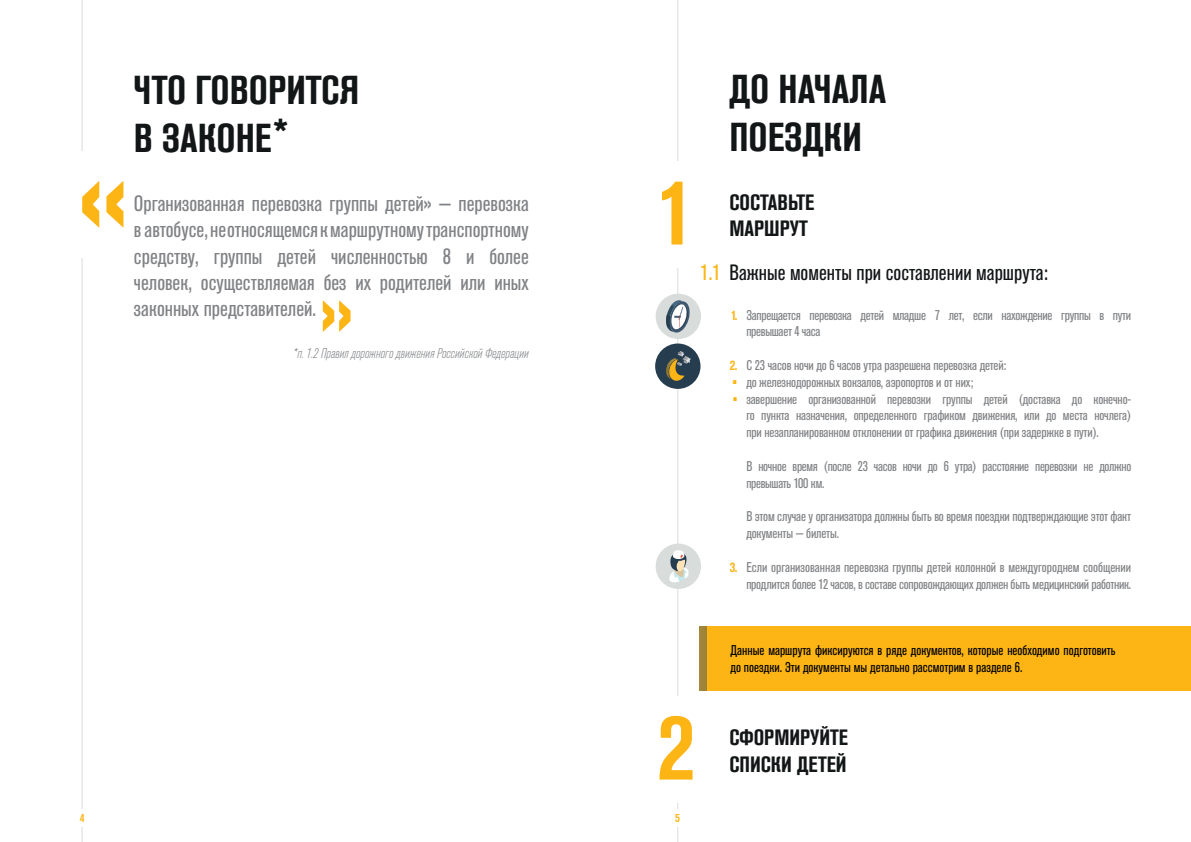
<style>
.page{position:relative;width:1191px;height:842px;background:#fff}
.page>*{position:absolute;margin:0;border:0;box-sizing:border-box;transform-origin:0 0}
.t1{font:700 condensed 94.5px "Akzidenz Grotesk Pro";color:#fcb515}
.t2{font:700 condensed 40px "Akzidenz Grotesk Pro";color:#131617}
.t3{font:condensed 22px/26.4px "Akzidenz Grotesk Pro";color:#808285;text-align:justify}
.t4{font:condensed 22px "Akzidenz Grotesk Pro";color:#131617}
.t5{font:700 condensed 22px "Akzidenz Grotesk Pro";color:#131617}
.t6{font:condensed 14px/16.8px "Akzidenz Grotesk Pro";letter-spacing:-.01em;color:#808285}
.t7{font:condensed 14px/16.8px "Akzidenz Grotesk Pro";color:#000}
.snoska{font:italic 300 condensed 14px "Akzidenz Grotesk Pro";color:#808285}
.t8{font:700 condensed 14px "Akzidenz Grotesk Pro";color:#fcb515}
.t9{font:700 condensed 12px "Akzidenz Grotesk Pro";color:#fcb515}
.s1{color:#fcb515}
</style>
<div class="page">
<hr style="left:82px;top:0;width:1px;height:842px;background:#d8dcdb">
<div style="left:69px;top:809px;width:27px;height:18px;background:#fff"></div>
<hr style="left:677px;top:0;width:1px;height:842px;background:#d8dcdb">
<div style="left:664px;top:809px;width:27px;height:18px;background:#fff"></div>
<div style="left:51px;top:151px;width:72px;height:106px;background:#fff"></div>
<svg style="left:82px;top:181px;width:41px;height:47px"></svg>
<svg style="left:323px;top:300px;width:27px;height:32px"></svg>
<div style="left:641px;top:162px;width:72px;height:106px;background:#fff"></div>
<div style="left:641px;top:697px;width:72px;height:106px;background:#fff"></div>
<div style="left:706px;top:626px;width:485px;height:65px;background:#fcb515"></div>
<div style="left:699px;top:626px;width:7px;height:65px;background:#a08539"></div>
<div style="left:655px;top:544px;width:46px;height:45px;background:#d8dcdb;border-radius:50%"></div>
<svg style="left:669px;top:550px;width:19px;height:33px"></svg>
<div style="left:655px;top:343px;width:45px;height:46px;background:#263d4f;border-radius:50%"></div>
<svg style="left:666px;top:351px;width:25px;height:30px"></svg>
<div style="left:655px;top:294px;width:46px;height:45px;background:#d8dcdb;border-radius:50%"></div>
<svg style="left:666px;top:300px;width:24px;height:33px"></svg>
<p class="t2" style="left:134px;top:64px;width:227px">ЧТО ГОВОРИТСЯ</p>
<p class="t2" style="left:134px;top:112px;width:156px">В ЗАКОНЕ*</p>
<p class="t3" style="left:134px;top:189px;width:396px">Организованная перевозка группы детей» — перевозка в автобусе, не относящемся к маршрутному транспортному средству, группы детей численностью 8 и более человек, осуществляемая без их родителей или иных законных представителей.</p>
<p class="snoska" style="left:293px;top:344px;width:237px">*п. 1.2 Правил дорожного движения Российской Федерации</p>
<p class="t1" style="left:657px;top:151px;width:39px">1</p>
<p class="t2" style="left:729px;top:63px;width:158px">ДО НАЧАЛА</p>
<p class="t2" style="left:729px;top:111px;width:134px">ПОЕЗДКИ</p>
<p class="t5" style="left:729px;top:188px;width:86px">СОСТАВЬТЕ</p>
<p class="t5" style="left:729px;top:214px;width:80px">МАРШРУТ</p>
<p class="t4" style="left:700px;top:258px;width:349px"><span class="s1">1.1</span> Важные моменты при составлении маршрута:</p>
<p class="t8" style="left:731px;top:306px;width:8px">1.</p>
<p class="t8" style="left:729px;top:356px;width:9px">2.</p>
<p class="t8" style="left:732px;top:373px;width:6px">•</p>
<p class="t8" style="left:733px;top:390px;width:6px">•</p>
<p class="t8" style="left:729px;top:558px;width:9px">3.</p>
<p class="t6" style="left:746px;top:306px;width:386px">Запрещается перевозка детей младше 7 лет, если нахождение группы в пути превышает 4 часа</p>
<p class="t6" style="left:746px;top:356px;width:262px">С 23 часов ночи до 6 часов утра разрешена перевозка детей:</p>
<p class="t6" style="left:746px;top:373px;width:228px">до железнодорожных вокзалов, аэропортов и от них;</p>
<p class="t6" style="left:746px;top:390px;width:386px;text-align:justify">завершение организованной перевозки группы детей (доставка до конечно&shy;го пункта назначения, определенного графиком движения, или до места ночлега) при незапланированном отклонении от графика движения (при задержке в пути).</p>
<p class="t6" style="left:746px;top:457px;width:386px">В ночное время (после 23 часов ночи до 6 утра) расстояние перевозки не должно превышать 100 км.</p>
<p class="t6" style="left:746px;top:508px;width:386px">В этом случае у организатора должны быть во время поездки подтверждающие этот факт документы — билеты.</p>
<p class="t6" style="left:746px;top:558px;width:386px">Если организованная перевозка группы детей колонной в междугороднем сообщении продлится более 12 часов, в составе сопровождающих должен быть медицинский работник.</p>
<p class="t1" style="left:657px;top:686px;width:39px">2</p>
<p class="t9" style="left:80px;top:810px;width:6px">4</p>
<p class="t9" style="left:675px;top:810px;width:6px">5</p>
<p class="t7" style="left:730px;top:642px;width:386px">Данные маршрута фиксируются в ряде документов, которые необходимо подготовить до поездки. Эти документы мы детально рассмотрим в разделе 6.</p>
<p class="t5" style="left:729px;top:723px;width:120px">СФОРМИРУЙТЕ</p>
<p class="t5" style="left:729px;top:750px;width:119px">СПИСКИ ДЕТЕЙ</p>
</div>
